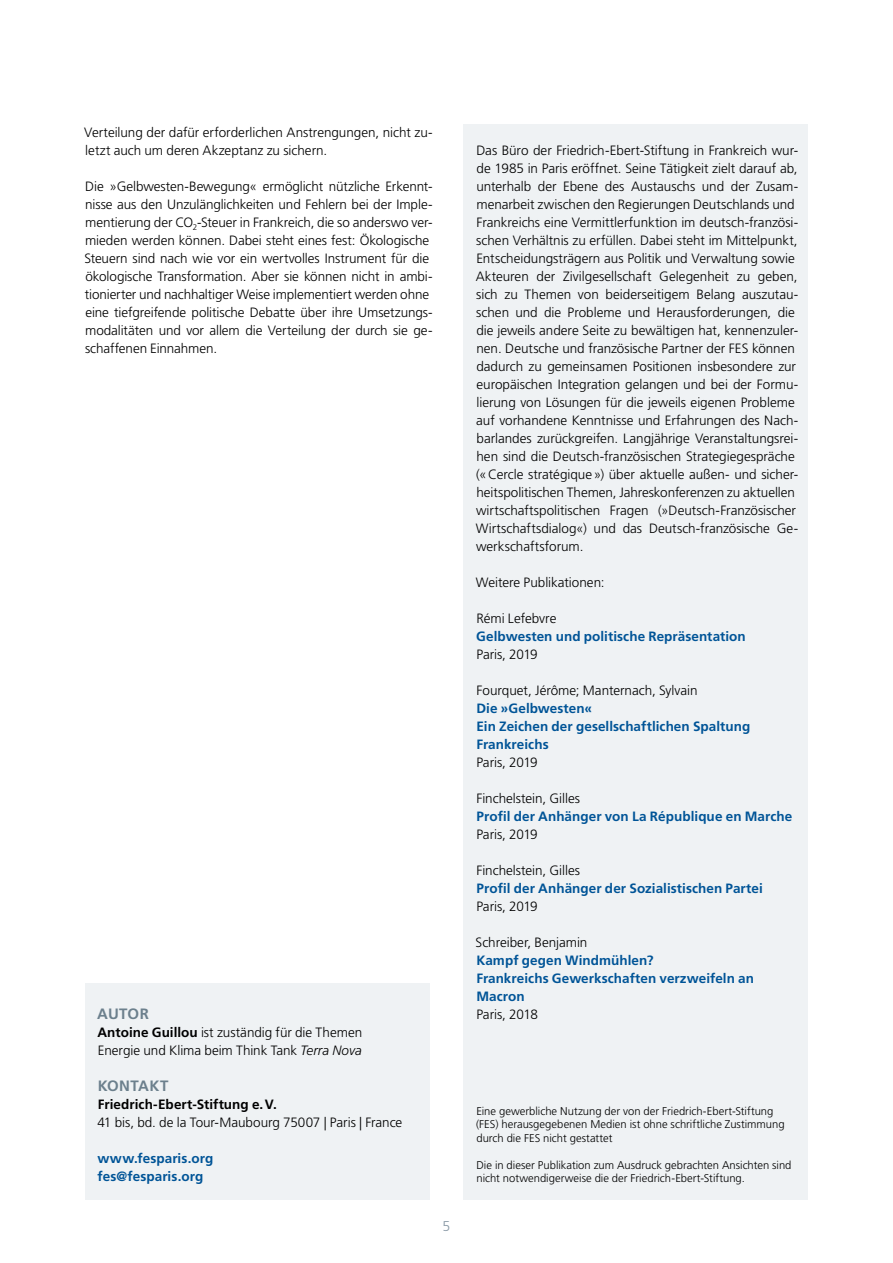
<style>
.page{position:relative;width:893px;height:1263px;background:#fff}
.page>*{position:absolute;margin:0;border:0;box-sizing:border-box;transform-origin:0 0}
.t1{font:700 15px "Frutiger LT Pro";letter-spacing:.02em;color:#6c808d}
.t2{font:300 14.1px "Frutiger LT Pro";color:#8898a5}
.t3{font:300 13.5px/18px "Frutiger LT Pro";letter-spacing:-.005em;color:#000}
.t4{font:700 13.5px/18px "Frutiger LT Pro";letter-spacing:.005em;color:#005497}
.t5{font:700 13.5px "Frutiger LT Pro";letter-spacing:.005em;color:#000}
.t6{font:300 11.25px/13.5px "Frutiger LT Pro";color:#000}
.s1{font-weight:700}
.s2{font-style:italic}
</style>
<div class="page">
<div style="left:463px;top:124px;width:345px;height:1075px;background:#eff2f4"></div>
<div style="left:85px;top:983px;width:344px;height:216px;background:#eff2f4"></div>
<p class="t3" style="left:84px;top:123px;width:350px">Verteilung der dafür erforderlichen Anstrengungen, nicht zu&shy;letzt auch um deren Akzeptanz zu sichern.</p>
<p class="t3" style="left:84px;top:177px;width:350px">Die »Gelbwesten-Bewegung« ermöglicht nützliche Erkennt&shy;nisse aus den Unzulänglichkeiten und Fehlern bei der Imple&shy;mentierung der CO<sub>2</sub>-Steuer in Frankreich, die so anderswo ver&shy;mieden werden können. Dabei steht eines fest: Ökologische Steuern sind nach wie vor ein wertvolles Instrument für die ökologische Transformation. Aber sie können nicht in ambi&shy;tionierter und nachhaltiger Weise implementiert werden ohne eine tiefgreifende politische Debatte über ihre Umsetzungs&shy;modalitäten und vor allem die Verteilung der durch sie ge&shy;schaffenen Einnahmen.</p>
<p class="t3" style="left:476px;top:141px;width:324px">Das Büro der Friedrich-Ebert-Stiftung in Frankreich wur&shy;de 1985 in Paris eröffnet. Seine Tätigkeit zielt darauf ab, unterhalb der Ebene des Austauschs und der Zusam&shy;menarbeit zwischen den Regierungen Deutschlands und Frankreichs eine Vermittlerfunktion im deutsch-französi&shy;schen Verhältnis zu erfüllen. Dabei steht im Mittelpunkt, Entscheidungsträgern aus Politik und Verwaltung sowie Akteuren der Zivilgesellschaft Gelegenheit zu geben, sich zu Themen von beiderseitigem Belang auszutau&shy;schen und die Probleme und Herausforderungen, die die jeweils andere Seite zu bewältigen hat, kennenzuler&shy;nen. Deutsche und französische Partner der FES können dadurch zu gemeinsamen Positionen insbesondere zur europäischen Integration gelangen und bei der Formu&shy;lierung von Lösungen für die jeweils eigenen Probleme auf vorhandene Kenntnisse und Erfahrungen des Nach&shy;barlandes zurückgreifen. Langjährige Veranstaltungsrei&shy;hen sind die Deutsch-französischen Strategiegespräche («Cercle stratégique») über aktuelle außen- und sicher&shy;heitspolitischen Themen, Jahreskonferenzen zu aktuellen wirtschaftspolitischen Fragen (»Deutsch-Französischer Wirtschaftsdialog«) und das Deutsch-französische Ge&shy;werkschaftsforum.</p>
<p class="t3" style="left:476px;top:573px;width:130px">Weitere Publikationen:</p>
<p class="t3" style="left:476px;top:609px;width:82px">Rémi Lefebvre</p>
<p class="t4" style="left:476px;top:627px;width:271px">Gelbwesten und politische Repräsentation</p>
<p class="t3" style="left:476px;top:645px;width:63px">Paris, 2019</p>
<p class="t3" style="left:476px;top:681px;width:223px">Fourquet, Jérôme; Manternach, Sylvain</p>
<p class="t4" style="left:476px;top:699px;width:275px">Die »Gelbwesten«<br>Ein Zeichen der gesellschaftlichen Spaltung<br>Frankreichs</p>
<p class="t3" style="left:476px;top:753px;width:63px">Paris, 2019</p>
<p class="t3" style="left:476px;top:789px;width:105px">Finchelstein, Gilles</p>
<p class="t4" style="left:477px;top:807px;width:317px">Profil der Anhänger von La République en Marche</p>
<p class="t3" style="left:476px;top:825px;width:63px">Paris, 2019</p>
<p class="t3" style="left:476px;top:861px;width:105px">Finchelstein, Gilles</p>
<p class="t4" style="left:477px;top:879px;width:288px">Profil der Anhänger der Sozialistischen Partei</p>
<p class="t3" style="left:476px;top:897px;width:63px">Paris, 2019</p>
<p class="t3" style="left:476px;top:933px;width:113px">Schreiber, Benjamin</p>
<p class="t4" style="left:476px;top:951px;width:279px">Kampf gegen Windmühlen?<br>Frankreichs Gewerkschaften verzweifeln an<br>Macron</p>
<p class="t1" style="left:97px;top:1005px;width:53px">AUTOR</p>
<p class="t3" style="left:476px;top:1005px;width:63px">Paris, 2018</p>
<p class="t3" style="left:97px;top:1023px;width:266px"><span class="s1">Antoine Guillou</span> ist zuständig für die Themen<br>Energie und Klima beim Think Tank <span class="s2">Terra Nova</span></p>
<p class="t1" style="left:98px;top:1077px;width:72px">KONTAKT</p>
<p class="t5" style="left:98px;top:1096px;width:181px">Friedrich-Ebert-Stiftung e.V.</p>
<p class="t3" style="left:97px;top:1113px;width:307px">41 bis, bd. de la Tour-Maubourg 75007 | Paris | France</p>
<p class="t4" style="left:97px;top:1149px;width:117px">www.fesparis.org fes@fesparis.org</p>
<p class="t6" style="left:476px;top:1104px;width:310px">Eine gewerbliche Nutzung der von der Friedrich-Ebert-Stiftung (FES) herausgegebenen Medien ist ohne schriftliche Zustimmung durch die FES nicht gestattet</p>
<p class="t6" style="left:476px;top:1158px;width:317px">Die in dieser Publikation zum Ausdruck gebrachten Ansichten sind nicht notwendigerweise die der Friedrich-Ebert-Stiftung.</p>
<p class="t2" style="left:443px;top:1218px;width:9px">5</p>
</div>
